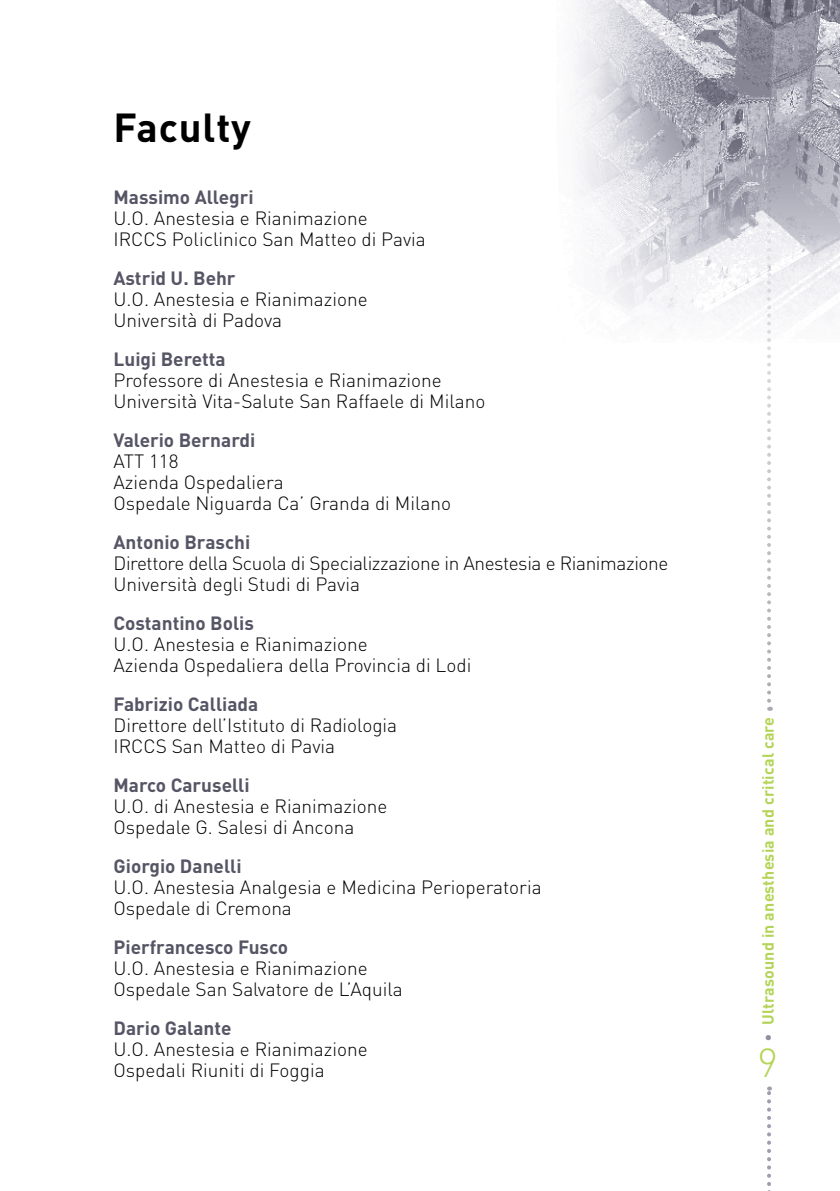
<style>
.page{position:relative;width:840px;height:1191px;background:#fff}
.page>*{position:absolute;margin:0;border:0;box-sizing:border-box;transform-origin:0 0}
.t1{font:40px "DIN Bold Alternate";letter-spacing:.02em;color:#000}
.t2{font:300 40px "DIN";color:#b3d455}
.t3{font:300 19px/21px "DIN";color:#000}
.t4{font:700 19px "DIN";color:#565565}
.t5{font:300 19px/21px "DIN";letter-spacing:-.02em;color:#000}
.t6{font:700 16px "DIN";letter-spacing:.01em;color:#b3d455}
.s1{font-weight:300;color:#8e8e9d}
</style>
<div class="page">
<svg style="left:767px;top:1086px;width:3px;height:105px"></svg>
<svg style="left:767px;top:346px;width:3px;height:355px"></svg>
<img style="left:573px;top:0;width:266px;height:342px">
<h1 class="t1" style="left:113px;top:101px;width:139px">Faculty</h1>
<p class="t4" style="left:113px;top:184px;width:141px">Massimo Allegri</p>
<p class="t3" style="left:113px;top:207px;width:314px">U.O. Anestesia e Rianimazione<br>IRCCS Policlinico San Matteo di Pavia</p>
<p class="t4" style="left:113px;top:265px;width:123px">Astrid U. Behr</p>
<p class="t3" style="left:113px;top:288px;width:255px">U.O. Anestesia e Rianimazione<br>Università di Padova</p>
<p class="t4" style="left:113px;top:346px;width:114px">Luigi Beretta</p>
<p class="t3" style="left:113px;top:369px;width:373px">Professore di Anestesia e Rianimazione<br>Università Vita-Salute San Raffaele di Milano</p>
<p class="t4" style="left:113px;top:427px;width:143px">Valerio Bernardi</p>
<p class="t3" style="left:113px;top:450px;width:339px">ATT 118<br>Azienda Ospedaliera<br>Ospedale Niguarda Ca’ Granda di Milano</p>
<p class="t4" style="left:113px;top:529px;width:138px">Antonio Braschi</p>
<p class="t5" style="left:113px;top:552px;width:556px">Direttore della Scuola di Specializzazione in Anestesia e Rianimazione<br>Università degli Studi di Pavia</p>
<p class="t4" style="left:113px;top:610px;width:142px">Costantino Bolis</p>
<p class="t3" style="left:113px;top:633px;width:359px">U.O. Anestesia e Rianimazione<br>Azienda Ospedaliera della Provincia di Lodi</p>
<p class="t4" style="left:113px;top:691px;width:146px">Fabrizio Calliada</p>
<p class="t3" style="left:113px;top:714px;width:285px">Direttore dell’Istituto di Radiologia<br>IRCCS San Matteo di Pavia</p>
<p class="t4" style="left:113px;top:772px;width:138px">Marco Caruselli</p>
<p class="t3" style="left:113px;top:795px;width:275px">U.O. di Anestesia e Rianimazione<br>Ospedale G. Salesi di Ancona</p>
<p class="t4" style="left:113px;top:853px;width:129px">Giorgio Danelli</p>
<p class="t3" style="left:113px;top:876px;width:429px">U.O. Anestesia Analgesia e Medicina Perioperatoria<br>Ospedale di Cremona</p>
<p class="t4" style="left:113px;top:934px;width:176px">Pierfrancesco Fusco</p>
<p class="t3" style="left:113px;top:957px;width:290px">U.O. Anestesia e Rianimazione<br>Ospedale San Salvatore de L’Aquila</p>
<p class="t4" style="left:113px;top:1015px;width:119px">Dario Galante</p>
<p class="t3" style="left:113px;top:1038px;width:255px">U.O. Anestesia e Rianimazione<br>Ospedali Riuniti di Foggia</p>
<p class="t6" style="left:757px;top:1041px;width:326px;rotate:-90deg"><span class="s1">•</span> Ultrasound in anesthesia and critical care</p>
<h1 class="t2" style="left:756px;top:1037px;width:22px">9</h1>
</div>
